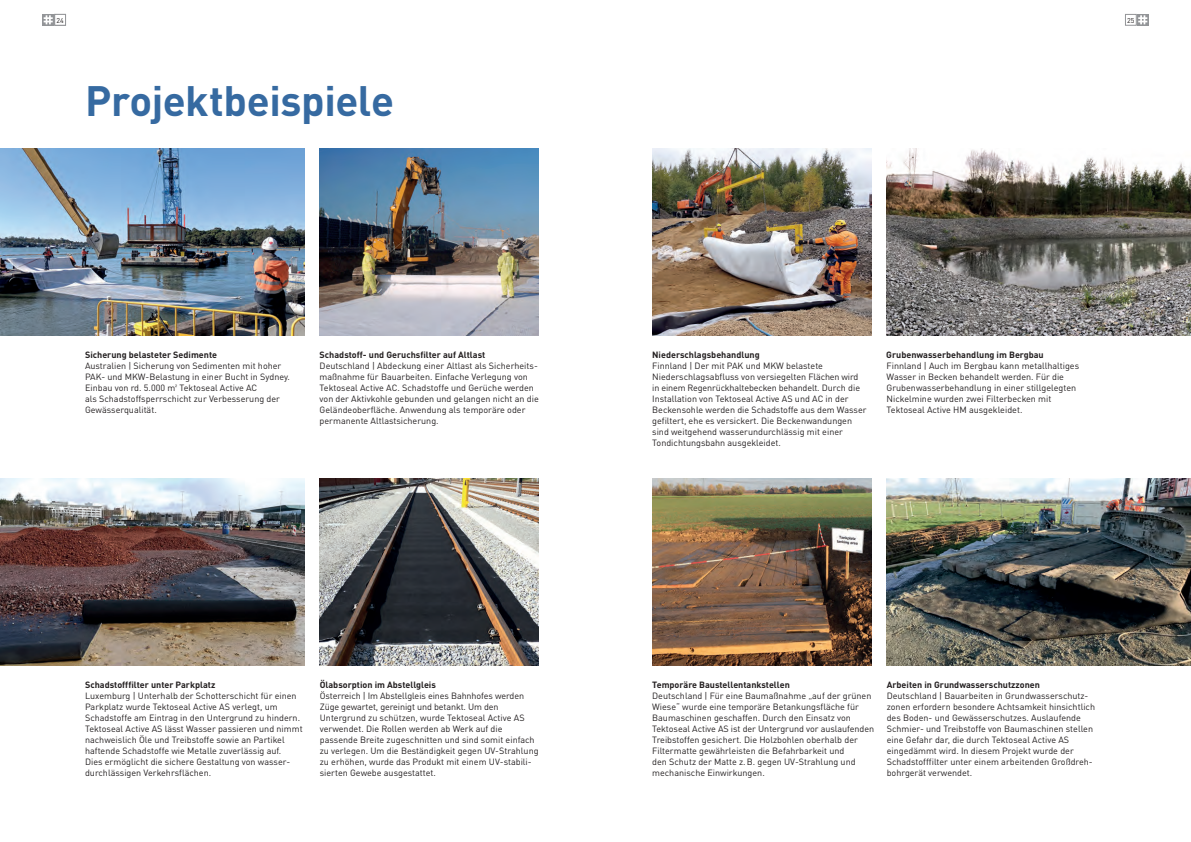
<style>
.page{position:relative;width:1191px;height:842px;background:#fff}
.page>*{position:absolute;margin:0;border:0;box-sizing:border-box;transform-origin:0 0}
.t1{font:700 42px "DIN Pro";letter-spacing:-.01em;color:#366aa1}
.t2{font:9px/11px "DIN Pro";color:#231f20}
.t3{font:700 9px "DIN Pro";color:#231f20}
.t4{font:7px "DIN Pro";color:#231f20}
.t5{font:700 7px "DIN Pro";color:#231f20}
</style>
<div class="page">
<img style="left:886px;top:149px;width:305px;height:187px">
<img style="left:652px;top:149px;width:219px;height:187px">
<img style="left:886px;top:479px;width:305px;height:187px">
<img style="left:0;top:479px;width:304px;height:187px">
<img style="left:320px;top:149px;width:219px;height:187px">
<img style="left:320px;top:479px;width:219px;height:187px">
<img style="left:0;top:149px;width:304px;height:187px">
<img style="left:652px;top:479px;width:219px;height:187px">
<svg style="left:43px;top:14px;width:11px;height:12px"></svg>
<svg style="left:44px;top:15px;width:9px;height:9px"></svg>
<div style="left:54px;top:14px;width:12px;height:12px;border:1px solid #939598"></div>
<svg style="left:1137px;top:14px;width:11px;height:12px"></svg>
<svg style="left:1138px;top:15px;width:9px;height:9px"></svg>
<div style="left:1125px;top:14px;width:11px;height:12px;border:1px solid #939598"></div>
<p class="t4" style="left:56px;top:15px;width:9px">24</p>
<p class="t4" style="left:1127px;top:15px;width:9px">25</p>
<p class="t5" style="left:56px;top:15px;width:9px">10</p>
<h1 class="t1" style="left:85px;top:68px;width:310px">Projektbeispiele</h1>
<p class="t3" style="left:85px;top:348px;width:133px">Sicherung belasteter Sedimente</p>
<p class="t3" style="left:320px;top:348px;width:167px">Schadstoff- und Geruchsfilter auf Altlast</p>
<p class="t2" style="left:85px;top:360px;width:206px">Australien | Sicherung von Sedimenten mit hoher PAK- und MKW-Belastung in einer Bucht in Sydney.<br>Einbau von rd. 5.000 m² Tektoseal Active AC<br>als Schadstoffsperrschicht zur Verbesserung der Gewässerqualität.</p>
<p class="t2" style="left:320px;top:360px;width:221px">Deutschland | Abdeckung einer Altlast als Sicherheits&shy;maßnahme für Bauarbeiten. Einfache Verlegung von Tektoseal Active AC. Schadstoffe und Gerüche werden von der Aktivkohle gebunden und gelangen nicht an die Geländeoberfläche. Anwendung als temporäre oder permanente Altlastsicherung.</p>
<p class="t3" style="left:85px;top:678px;width:132px">Schadstofffilter unter Parkplatz</p>
<p class="t3" style="left:320px;top:678px;width:118px">Ölabsorption im Abstellgleis</p>
<p class="t2" style="left:320px;top:690px;width:220px">Österreich | Im Abstellgleis eines Bahnhofes werden Züge gewartet, gereinigt und betankt. Um den Untergrund zu schützen, wurde Tektoseal Active AS verwendet. Die Rollen werden ab Werk auf die passende Breite zugeschnitten und sind somit einfach zu verlegen. Um die Beständigkeit gegen UV-Strahlung zu erhöhen, wurde das Produkt mit einem UV-stabili&shy;sierten Gewebe ausgestattet.</p>
<p class="t2" style="left:85px;top:690px;width:219px">Luxemburg | Unterhalb der Schotterschicht für einen Parkplatz wurde Tektoseal Active AS verlegt, um Schadstoffe am Eintrag in den Untergrund zu hindern.<br>Tektoseal Active AS lässt Wasser passieren und nimmt nachweislich Öle und Treibstoffe sowie an Partikel haftende Schadstoffe wie Metalle zuverlässig auf.<br>Dies ermöglicht die sichere Gestaltung von wasser&shy;durchlässigen Verkehrsflächen.</p>
<p class="t3" style="left:652px;top:348px;width:109px">Niederschlagsbehandlung</p>
<p class="t2" style="left:652px;top:360px;width:216px">Finnland | Der mit PAK und MKW belastete Niederschlagsabfluss von versiegelten Flächen wird in einem Regenrückhaltebecken behandelt. Durch die Installation von Tektoseal Active AS und AC in der Beckensohle werden die Schadstoffe aus dem Wasser gefiltert, ehe es versickert. Die Beckenwandungen sind weitgehend wasserundurchlässig mit einer Tondichtungsbahn ausgekleidet.</p>
<p class="t3" style="left:886px;top:348px;width:159px">Grubenwasserbehandlung im Bergbau</p>
<p class="t2" style="left:886px;top:360px;width:194px">Finnland | Auch im Bergbau kann metallhaltiges Wasser in Becken behandelt werden. Für die Grubenwasserbehandlung in einer stillgelegten Nickelmine wurden zwei Filterbecken mit Tektoseal Active HM ausgekleidet.</p>
<p class="t3" style="left:652px;top:678px;width:139px">Temporäre Baustellentankstellen</p>
<p class="t2" style="left:652px;top:690px;width:223px">Deutschland | Für eine Baumaßnahme „auf der grünen Wiese“ wurde eine temporäre Betankungsfläche für Baumaschinen geschaffen. Durch den Einsatz von Tektoseal Active AS ist der Untergrund vor auslaufenden Treibstoffen gesichert. Die Holzbohlen oberhalb der Filtermatte gewährleisten die Befahrbarkeit und<br>den Schutz der Matte z.B. gegen UV-Strahlung und mechanische Einwirkungen.</p>
<p class="t2" style="left:886px;top:690px;width:210px">Deutschland | Bauarbeiten in Grundwasserschutz&shy;zonen erfordern besondere Achtsamkeit hinsichtlich des Boden- und Gewässerschutzes. Auslaufende Schmier- und Treibstoffe von Baumaschinen stellen eine Gefahr dar, die durch Tektoseal Active AS eingedämmt wird. In diesem Projekt wurde der Schadstofffilter unter einem arbeitenden Großdreh&shy;bohrgerät verwendet.</p>
<p class="t3" style="left:886px;top:678px;width:155px">Arbeiten in Grundwasserschutzzonen</p>
</div>
